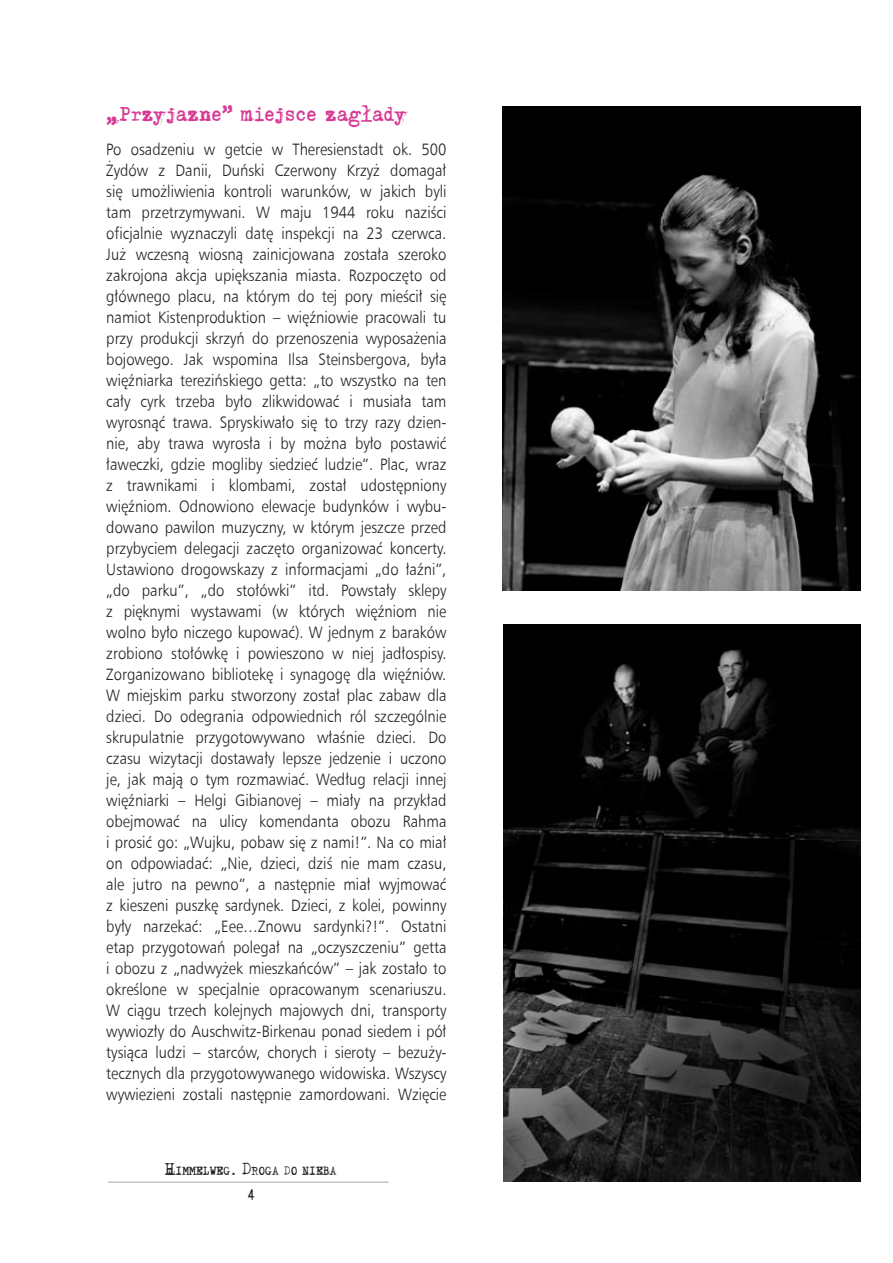
<style>
.page{position:relative;width:893px;height:1263px;background:#fff}
.page>*{position:absolute;margin:0;border:0;box-sizing:border-box;transform-origin:0 0}
.t1{font:19.5px "Machine One EFN";letter-spacing:-.015em;color:#d73995;scale:.9 1}
.t2{font:16.5px/21px "Humnst 777 Lt EU";color:#231f20;text-align:justify;scale:.9 1}
.t3{font:15px "Machine One EFN";color:#231f20;scale:.9 1}
.t4{font:11.55px "Machine One EFN";color:#231f20;scale:.9 1}
.s1{font-size:16.5px}
</style>
<div class="page">
<hr style="left:108px;top:1181px;width:281px;height:2px;background:#aeb8be">
<img style="left:503px;top:106px;width:358px;height:484px">
<img style="left:503px;top:624px;width:358px;height:557px">
<p class="t1" style="left:106px;top:101px;width:334px">„Przyjazne” miejsce zagłady</p>
<p class="t2" style="left:106px;top:139px;width:380px">Po osadzeniu w getcie w Theresienstadt ok. 500<br>Żydów z Danii, Duński Czerwony Krzyż domagał się umożliwienia kontroli warunków, w jakich byli tam przetrzymywani. W maju 1944 roku naziści oficjalnie wyznaczyli datę inspekcji na 23 czerwca.<br>Już wczesną wiosną zainicjowana została szeroko zakrojona akcja upiększania miasta. Rozpoczęto od głównego placu, na którym do tej pory mieścił się namiot Kistenproduktion – więźniowie pracowali tu przy produkcji skrzyń do przenoszenia wyposażenia bojowego. Jak wspomina Ilsa Steinsbergova, była więźniarka terezińskiego getta: „to wszystko na ten cały cyrk trzeba było zlikwidować i musiała tam wyrosnąć trawa. Spryskiwało się to trzy razy dzien&shy;nie, aby trawa wyrosła i by można było postawić ławeczki, gdzie mogliby siedzieć ludzie”. Plac, wraz z trawnikami i klombami, został udostępniony więźniom. Odnowiono elewacje budynków i wybu&shy;dowano pawilon muzyczny, w którym jeszcze przed przybyciem delegacji zaczęto organizować koncerty.<br>Ustawiono drogowskazy z informacjami „do łaźni”, „do parku”, „do stołówki” itd. Powstały sklepy z pięknymi wystawami (w których więźniom nie wolno było niczego kupować). W jednym z baraków zrobiono stołówkę i powieszono w niej jadłospisy.<br>Zorganizowano bibliotekę i synagogę dla więźniów.<br>W miejskim parku stworzony został plac zabaw dla dzieci. Do odegrania odpowiednich ról szczególnie skrupulatnie przygotowywano właśnie dzieci. Do czasu wizytacji dostawały lepsze jedzenie i uczono je, jak mają o tym rozmawiać. Według relacji innej więźniarki – Helgi Gibianovej – miały na przykład obejmować na ulicy komendanta obozu Rahma i prosić go: „Wujku, pobaw się z nami!”. Na co miał on odpowiadać: „Nie, dzieci, dziś nie mam czasu, ale jutro na pewno”, a następnie miał wyjmować z kieszeni puszkę sardynek. Dzieci, z kolei, powinny były narzekać: „Eee…Znowu sardynki?!”. Ostatni etap przygotowań polegał na „oczyszczeniu” getta i obozu z „nadwyżek mieszkańców” – jak zostało to określone w specjalnie opracowanym scenariuszu.<br>W ciągu trzech kolejnych majowych dni, transporty wywiozły do Auschwitz-Birkenau ponad siedem i pół tysiąca ludzi – starców, chorych i sieroty – bezuży&shy;tecznych dla przygotowywanego widowiska. Wszyscy wywiezieni zostali następnie zamordowani. Wzięcie</p>
<p class="t4" style="left:166px;top:1163px;width:191px"><span class="s1">H</span>IMMELWEG<span class="s1">. D</span>ROGA DO NIEBA</p>
<p class="t3" style="left:247px;top:1185px;width:11px">4</p>
</div>
